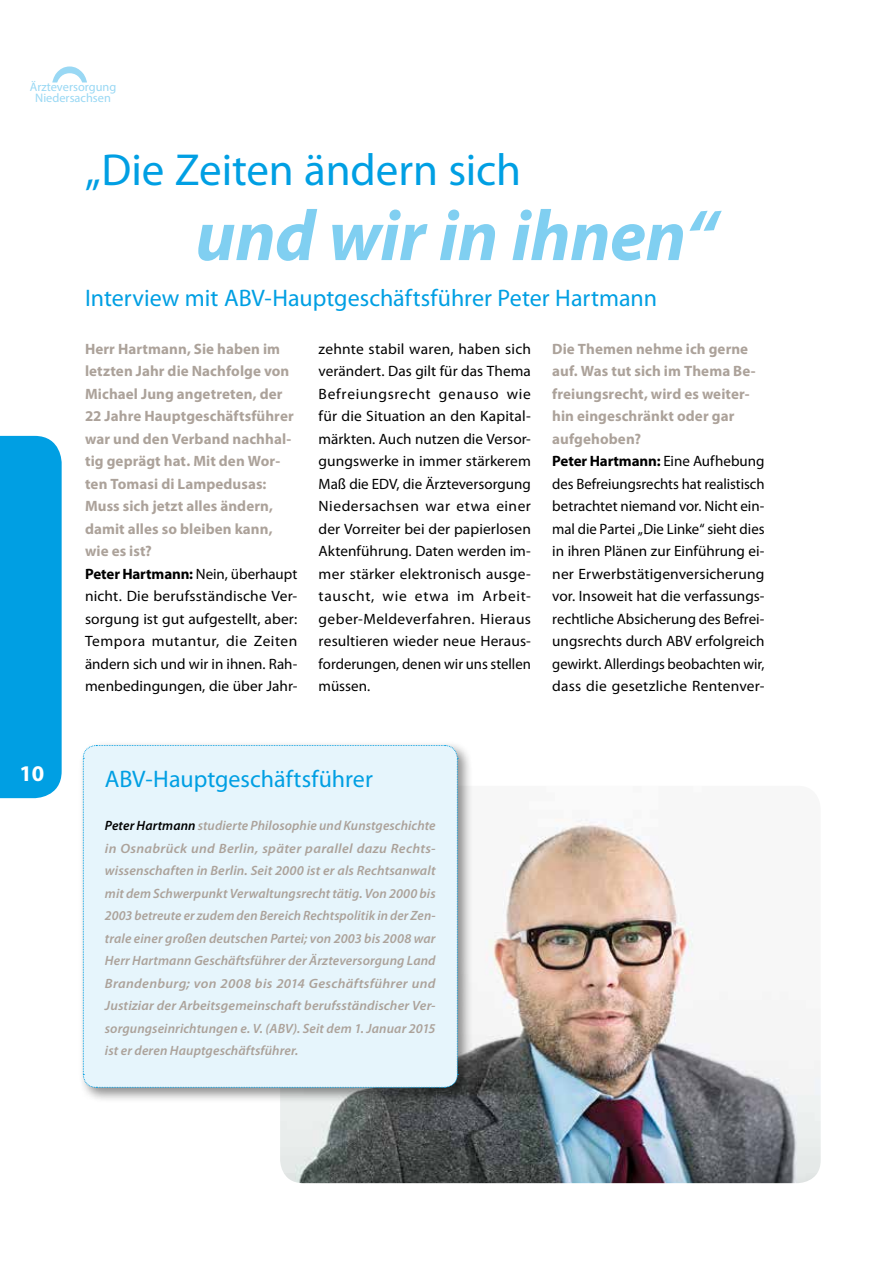
<style>
.page{position:relative;width:893px;height:1263px;background:#fff}
.page>*{position:absolute;margin:0;border:0;box-sizing:border-box;transform-origin:0 0}
.t1{font:italic 700 72px "Myriad Pro";letter-spacing:-.005em;color:#80cff1}
.t2{font:45px "Myriad Pro";color:#009fe3}
.t3{font:24px "Myriad Pro";color:#009fe3}
.t4{font:700 22.5px "Myriad Pro";color:#fff}
.t5{font:15px/22.5px "Myriad Pro";color:#000;text-align:justify}
.t6{font:700 15px/22.5px "Myriad Pro";letter-spacing:.005em;color:#aca29a}
.t7{font:italic 600 13.5px/22.5px "Myriad Pro";letter-spacing:.01em;color:#aca29a;text-align:justify}
.t8{font:12.3px/10.8px "Myriad Pro";color:#99d8f4;text-align:center}
.s1{color:#000}
.s2{font-weight:400;color:#000}
.s3{font-weight:700;color:#aca29a}
.s4{font-weight:700}
</style>
<div class="page">
<img style="left:280px;top:819px;width:541px;height:364px">
<div style="left:78px;top:740px;width:395px;height:363px;background:#000;opacity:.45"></div>
<div style="left:83px;top:745px;width:375px;height:343px;background:#e6f5fc"></div>
<div style="left:0;top:436px;width:62px;height:362px;background:#009fe3"></div>
<svg style="left:52px;top:66px;width:35px;height:17px"></svg>
<p class="t8" style="left:30px;top:82px;width:88px">Ärzteversorgung<br>Niedersachsen</p>
<h2 class="t2" style="left:85px;top:142px;width:437px">„Die Zeiten ändern sich</h2>
<h1 class="t1" style="left:195px;top:189px;width:523px">und wir in ihnen“</h1>
<h3 class="t3" style="left:85px;top:283px;width:573px">Interview mit ABV-Hauptgeschäftsführer Peter Hartmann</h3>
<h3 class="t4" style="left:19px;top:759px;width:26px">10</h3>
<p class="t6" style="left:85px;top:337px;width:214px">Herr Hartmann, Sie haben im letzten Jahr die Nachfolge von<br>Michael Jung angetreten, der<br>22 Jahre Hauptgeschäftsführer war und den Verband nachhal&shy;tig geprägt hat. Mit den Wor&shy;ten Tomasi di Lampedusas:<br>Muss sich jetzt alles ändern, damit alles so bleiben kann, wie es ist?<br><span class="s1">Peter Hartmann:</span> <span class="s2">Nein, überhaupt nicht. Die berufsständische Ver&shy;sorgung ist gut aufgestellt, aber:<br>Tempora mutantur, die Zeiten ändern sich und wir in ihnen. Rah&shy;menbedingungen, die über Jahr-</span></p>
<p class="t5" style="left:319px;top:337px;width:214px">zehnte stabil waren, haben sich verändert. Das gilt für das Thema Befreiungsrecht genauso wie für die Situation an den Kapital&shy;märkten. Auch nutzen die Versor&shy;gungswerke in immer stärkerem Maß die EDV, die Ärzteversorgung Niedersachsen war etwa einer der Vorreiter bei der papierlosen Aktenführung. Daten werden im&shy;mer stärker elektronisch ausge&shy;tauscht, wie etwa im Arbeit&shy;geber-Meldeverfahren. Hieraus resultieren wieder neue Heraus&shy;forderungen, denen wir uns stellen müssen.</p>
<p class="t5" style="left:552px;top:337px;width:214px;text-align:left"><span class="s3">Die Themen nehme ich gerne auf. Was tut sich im Thema Be&shy;freiungsrecht, wird es weiter&shy;hin eingeschränkt oder gar aufgehoben?<br></span><span class="s4">Peter Hartmann:</span> Eine Aufhebung des Befreiungsrechts hat realistisch betrachtet niemand vor. Nicht ein&shy;mal die Partei „Die Linke“ sieht dies in ihren Plänen zur Einführung ei&shy;ner Erwerbstätigenversicherung vor. Insoweit hat die verfassungs&shy;rechtliche Absicherung des Befrei&shy;ungsrechts durch ABV erfolgreich gewirkt. Allerdings beobachten wir, dass die gesetzliche Rentenver-</p>
<h3 class="t3" style="left:105px;top:764px;width:269px">ABV-Hauptgeschäftsführer</h3>
<p class="t7" style="left:105px;top:814px;width:332px"><span class="s1">Peter Hartmann</span> studierte Philosophie und Kunstgeschichte in Osnabrück und Berlin, später parallel dazu Rechts&shy;wissenschaften in Berlin. Seit 2000 ist er als Rechtsanwalt mit dem Schwerpunkt Verwaltungsrecht tätig. Von 2000 bis 2003 betreute er zudem den Bereich Rechtspolitik in der Zen&shy;trale einer großen deutschen Partei; von 2003 bis 2008 war Herr Hartmann Geschäftsführer der Ärzteversorgung Land Brandenburg; von 2008 bis 2014 Geschäftsführer und Justiziar der Arbeitsgemeinschaft berufsständischer Ver&shy;sorgungseinrichtungen e. V. (ABV). Seit dem 1. Januar 2015 ist er deren Hauptgeschäftsführer.</p>
</div>
